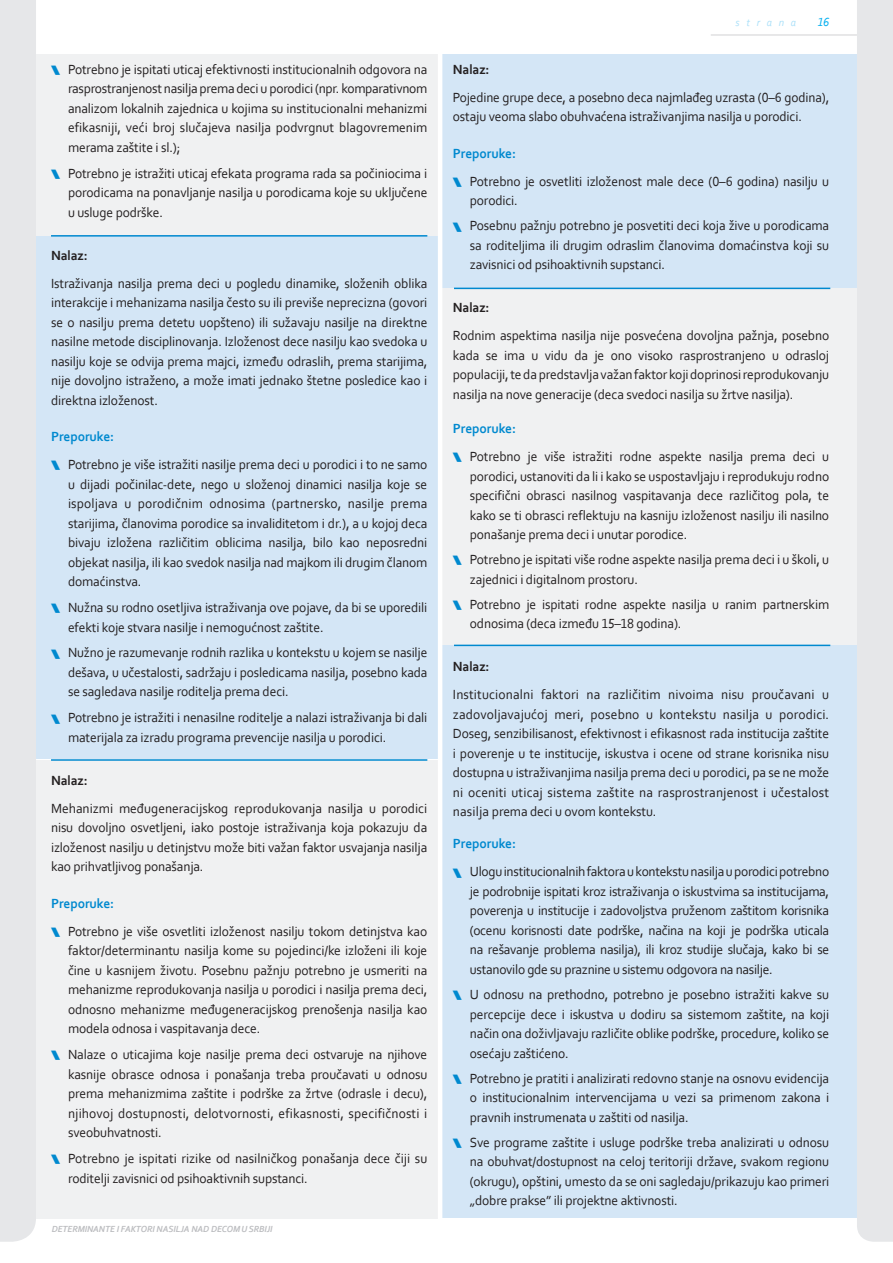
<style>
.page{position:relative;width:893px;height:1263px;background:#fff}
.page>*{position:absolute;margin:0;border:0;box-sizing:border-box;transform-origin:0 0}
.t1{font:13.95px/19.5px "Corbel";letter-spacing:-.01em;color:#231f20;text-align:justify}
.t2{font:13.95px/19.5px "Corbel";letter-spacing:-.01em;color:#231f20;text-align:justify;scale:.96 1}
.t3{font:700 13.95px "Corbel";letter-spacing:-.01em;color:#0089cf}
.t4{font:700 13.95px "Corbel";letter-spacing:-.01em;color:#231f20}
.t5{font:italic 12.3px "Corbel";color:#00aeef}
.t6{font:italic 10.8px "Corbel";letter-spacing:.64em;color:#aae0f9}
.t7{font:italic 700 9.3px "Corbel";letter-spacing:-.01em;color:#bcbdc0}
</style>
<div class="page">
<div style="left:0;top:0;width:36px;height:1242px;background:#e6e7e9"></div>
<div style="left:857px;top:0;width:36px;height:1242px;background:#e6e7e9"></div>
<hr style="left:711px;top:35px;width:146px;height:1px;background:#d1d2d4">
<div style="left:36px;top:54px;width:404px;height:183px;background:#f0f1f2"></div>
<div style="left:36px;top:760px;width:404px;height:458px;background:#f0f1f2"></div>
<div style="left:36px;top:236px;width:404px;height:523px;background:#d4e6f6"></div>
<div style="left:440px;top:54px;width:417px;height:234px;background:#d4e6f6"></div>
<div style="left:440px;top:645px;width:417px;height:573px;background:#d4e6f6"></div>
<div style="left:440px;top:288px;width:417px;height:357px;background:#f0f1f2"></div>
<hr style="left:51px;top:235px;width:376px;height:2px;background:#0089cf">
<hr style="left:51px;top:759px;width:376px;height:2px;background:#0089cf">
<hr style="left:454px;top:288px;width:376px;height:1px;background:#0089cf">
<hr style="left:454px;top:645px;width:376px;height:1px;background:#0089cf">
<hr style="left:438px;top:41px;width:4px;height:1200px;background:#fff">
<p class="t1" style="left:68px;top:59px;width:361px">Potrebno je ispitati uticaj efektivnosti institucionalnih odgovora na rasprostranjenost nasilja prema deci u porodici (npr. komparativnom analizom lokalnih zajednica u kojima su institucionalni mehanizmi efikasniji, veći broj slučajeva nasilja podvrgnut blagovremenim merama zaštite i sl.);</p>
<p class="t1" style="left:68px;top:163px;width:361px">Potrebno je istražiti uticaj efekata programa rada sa počiniocima i porodicama na ponavljanje nasilja u porodicama koje su uključene u usluge podrške.</p>
<p class="t4" style="left:51px;top:246px;width:38px">Nalaz:</p>
<p class="t1" style="left:51px;top:273px;width:378px">Istraživanja nasilja prema deci u pogledu dinamike, složenih oblika interakcije i mehanizama nasilja često su ili previše neprecizna (govori se o nasilju prema detetu uopšteno) ili sužavaju nasilje na direktne nasilne metode disciplinovanja. Izloženost dece nasilju kao svedoka u nasilju koje se odvija prema majci, između odraslih, prema starijima, nije dovoljno istraženo, a može imati jednako štetne posledice kao i direktna izloženost.</p>
<p class="t3" style="left:51px;top:428px;width:65px">Preporuke:</p>
<p class="t1" style="left:68px;top:454px;width:361px">Potrebno je više istražiti nasilje prema deci u porodici i to ne samo u dijadi počinilac-dete, nego u složenoj dinamici nasilja koje se ispoljava u porodičnim odnosima (partnersko, nasilje prema starijima, članovima porodice sa invaliditetom i dr.), a u kojoj deca bivaju izložena različitim oblicima nasilja, bilo kao neposredni objekat nasilja, ili kao svedok nasilja nad majkom ili drugim članom domaćinstva.</p>
<p class="t1" style="left:68px;top:597px;width:361px">Nužna su rodno osetljiva istraživanja ove pojave, da bi se uporedili efekti koje stvara nasilje i nemogućnost zaštite.</p>
<p class="t2" style="left:68px;top:643px;width:376px">Nužno je razumevanje rodnih razlika u kontekstu u kojem se nasilje dešava, u učestalosti, sadržaju i posledicama nasilja, posebno kada se sagledava nasilje roditelja prema deci.</p>
<p class="t1" style="left:68px;top:708px;width:361px">Potrebno je istražiti i nenasilne roditelje a nalazi istraživanja bi dali materijala za izradu programa prevencije nasilja u porodici.</p>
<p class="t4" style="left:51px;top:771px;width:38px">Nalaz:</p>
<p class="t1" style="left:51px;top:798px;width:378px">Mehanizmi međugeneracijskog reprodukovanja nasilja u porodici nisu dovoljno osvetljeni, iako postoje istraživanja koja pokazuju da izloženost nasilju u detinjstvu može biti važan faktor usvajanja nasilja kao prihvatljivog ponašanja.</p>
<p class="t3" style="left:51px;top:894px;width:65px">Preporuke:</p>
<p class="t1" style="left:68px;top:921px;width:361px">Potrebno je više osvetliti izloženost nasilju tokom detinjstva kao faktor/determinantu nasilja kome su pojedinci/ke izloženi ili koje čine u kasnijem životu. Posebnu pažnju potrebno je usmeriti na mehanizme reprodukovanja nasilja u porodici i nasilja prema deci, odnosno mehanizme međugeneracijskog prenošenja nasilja kao modela odnosa i vaspitavanja dece.</p>
<p class="t1" style="left:68px;top:1044px;width:361px">Nalaze o uticajima koje nasilje prema deci ostvaruje na njihove kasnije obrasce odnosa i ponašanja treba proučavati u odnosu prema mehanizmima zaštite i podrške za žrtve (odrasle i decu), njihovoj dostupnosti, delotvornosti, efikasnosti, specifičnosti i sveobuhvatnosti.</p>
<p class="t1" style="left:68px;top:1148px;width:361px">Potrebno je ispitati rizike od nasilničkog ponašanja dece čiji su roditelji zavisnici od psihoaktivnih supstanci.</p>
<p class="t7" style="left:52px;top:1223px;width:222px">DETERMINANTE I FAKTORI NASILJA NAD DECOM U SRBIJI</p>
<p class="t6" style="left:735px;top:16px;width:62px">strana</p>
<p class="t5" style="left:818px;top:15px;width:13px">16</p>
<p class="t4" style="left:453px;top:61px;width:38px">Nalaz:</p>
<p class="t2" style="left:453px;top:87px;width:394px">Pojedine grupe dece, a posebno deca najmlađeg uzrasta (0–6 godina), ostaju veoma slabo obuhvaćena istraživanjima nasilja u porodici.</p>
<p class="t3" style="left:453px;top:145px;width:65px">Preporuke:</p>
<p class="t1" style="left:470px;top:171px;width:361px">Potrebno je osvetliti izloženost male dece (0–6 godina) nasilju u porodici.</p>
<p class="t1" style="left:470px;top:216px;width:361px">Posebnu pažnju potrebno je posvetiti deci koja žive u porodicama sa roditeljima ili drugim odraslim članovima domaćinstva koji su zavisnici od psihoaktivnih supstanci.</p>
<p class="t4" style="left:453px;top:299px;width:38px">Nalaz:</p>
<p class="t1" style="left:453px;top:326px;width:378px">Rodnim aspektima nasilja nije posvećena dovoljna pažnja, posebno kada se ima u vidu da je ono visoko rasprostranjeno u odrasloj populaciji, te da predstavlja važan faktor koji doprinosi reprodukovanju nasilja na nove generacije (deca svedoci nasilja su žrtve nasilja).</p>
<p class="t3" style="left:453px;top:420px;width:65px">Preporuke:</p>
<p class="t1" style="left:470px;top:446px;width:361px">Potrebno je više istražiti rodne aspekte nasilja prema deci u porodici, ustanoviti da li i kako se uspostavljaju i reprodukuju rodno specifični obrasci nasilnog vaspitavanja dece različitog pola, te kako se ti obrasci reflektuju na kasniju izloženost nasilju ili nasilno ponašanje prema deci i unutar porodice.</p>
<p class="t1" style="left:470px;top:549px;width:361px">Potrebno je ispitati više rodne aspekte nasilja prema deci i u školi, u zajednici i digitalnom prostoru.</p>
<p class="t1" style="left:470px;top:594px;width:361px">Potrebno je ispitati rodne aspekte nasilja u ranim partnerskim odnosima (deca između 15–18 godina).</p>
<p class="t4" style="left:453px;top:658px;width:38px">Nalaz:</p>
<p class="t1" style="left:453px;top:684px;width:378px">Institucionalni faktori na različitim nivoima nisu proučavani u zadovoljavajućoj meri, posebno u kontekstu nasilja u porodici.<br>Doseg, senzibilisanost, efektivnost i efikasnost rada institucija zaštite i poverenje u te institucije, iskustva i ocene od strane korisnika nisu dostupna u istraživanjima nasilja prema deci u porodici, pa se ne može ni oceniti uticaj sistema zaštite na rasprostranjenost i učestalost nasilja prema deci u ovom kontekstu.</p>
<p class="t3" style="left:453px;top:835px;width:65px">Preporuke:</p>
<p class="t1" style="left:470px;top:862px;width:361px">Ulogu institucionalnih faktora u kontekstu nasilja u porodici potrebno je podrobnije ispitati kroz istraživanja o iskustvima sa institucijama, poverenja u institucije i zadovoljstva pruženom zaštitom korisnika (ocenu korisnosti date podrške, načina na koji je podrška uticala na rešavanje problema nasilja), ili kroz studije slučaja, kako bi se ustanovilo gde su praznine u sistemu odgovora na nasilje.</p>
<p class="t1" style="left:470px;top:984px;width:361px">U odnosu na prethodno, potrebno je posebno istražiti kakve su percepcije dece i iskustva u dodiru sa sistemom zaštite, na koji način ona doživljavaju različite oblike podrške, procedure, koliko se osećaju zaštićeno.</p>
<p class="t1" style="left:470px;top:1068px;width:361px">Potrebno je pratiti i analizirati redovno stanje na osnovu evidencija o institucionalnim intervencijama u vezi sa primenom zakona i pravnih instrumenata u zaštiti od nasilja.</p>
<p class="t1" style="left:470px;top:1132px;width:361px">Sve programe zaštite i usluge podrške treba analizirati u odnosu na obuhvat/dostupnost na celoj teritoriji države, svakom regionu (okrugu), opštini, umesto da se oni sagledaju/prikazuju kao primeri „dobre prakse” ili projektne aktivnosti.</p>
</div>
